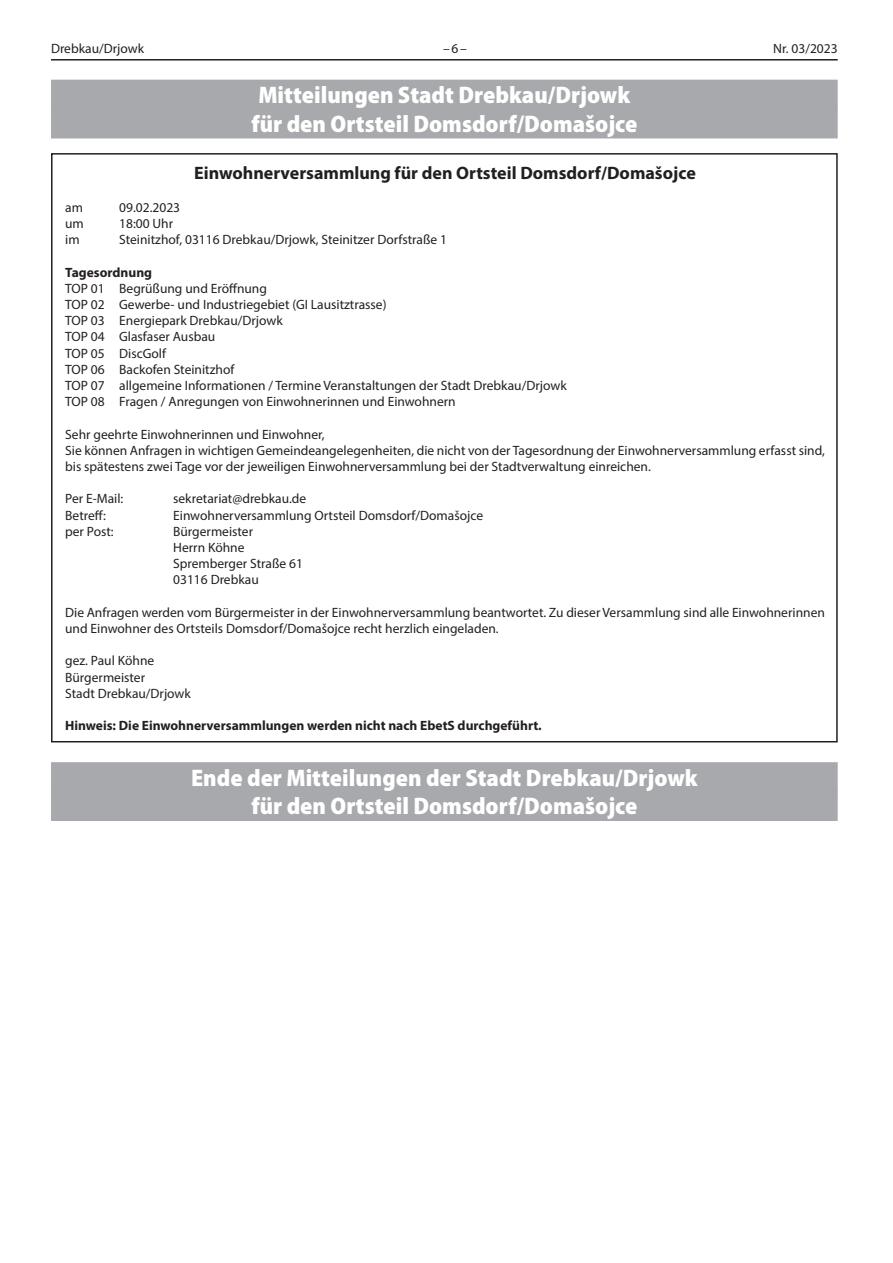
<style>
.page{position:relative;width:893px;height:1263px;background:#fff}
.page>*{position:absolute;margin:0;border:0;box-sizing:border-box;transform-origin:0 0}
.ÜS_amtlich{font:900 semi-condensed 24px "Myriad Pro";color:#fff}
.t1{font:700 18px "Myriad Pro";color:#231f20}
.t2{font:13.5px/16.2px "Myriad Pro";color:#231f20}
.t3{font:700 13.5px "Myriad Pro";color:#231f20}
</style>
<div class="page">
<hr style="left:51px;top:59px;width:787px;height:2px;background:#231f20">
<div style="left:51px;top:80px;width:787px;height:30px;background:#a8a9ad"></div>
<div style="left:51px;top:108px;width:787px;height:30px;background:#a8a9ad"></div>
<div style="left:51px;top:762px;width:787px;height:30px;background:#a8a9ad"></div>
<div style="left:51px;top:791px;width:787px;height:30px;background:#a8a9ad"></div>
<p class="t2" style="left:51px;top:40px;width:95px">Drebkau/Drjowk</p>
<p class="t2" style="left:443px;top:40px;width:25px">–6–</p>
<p class="t2" style="left:773px;top:40px;width:66px">Nr. 03/2023</p>
<p class="ÜS_amtlich" style="left:258px;top:81px;width:373px">Mitteilungen Stadt Drebkau/Drjowk</p>
<p class="ÜS_amtlich" style="left:251px;top:110px;width:387px">für den Ortsteil Domsdorf/Domašojce</p>
<p class="t1" style="left:194px;top:162px;width:503px">Einwohnerversammlung für den Ortsteil Domsdorf/Domašojce</p>
<p class="t2" style="left:65px;top:199px;width:19px">am</p>
<p class="t2" style="left:119px;top:199px;width:62px">09.02.2023</p>
<p class="t2" style="left:65px;top:215px;width:20px">um</p>
<p class="t2" style="left:119px;top:215px;width:56px">18:00 Uhr</p>
<p class="t2" style="left:65px;top:231px;width:16px">im</p>
<p class="t2" style="left:119px;top:231px;width:329px">Steinitzhof, 03116 Drebkau/Drjowk, Steinitzer Dorfstraße 1</p>
<p class="t3" style="left:65px;top:263px;width:88px">Tagesordnung</p>
<p class="t2" style="left:65px;top:280px;width:203px">TOP 01 Begrüßung und Eröffnung</p>
<p class="t2" style="left:65px;top:296px;width:323px">TOP 02 Gewerbe- und Industriegebiet (GI Lausitztrasse)</p>
<p class="t2" style="left:65px;top:312px;width:219px">TOP 03 Energiepark Drebkau/Drjowk</p>
<p class="t2" style="left:65px;top:328px;width:152px">TOP 04 Glasfaser Ausbau</p>
<p class="t2" style="left:65px;top:345px;width:102px">TOP 05 DiscGolf</p>
<p class="t2" style="left:65px;top:361px;width:171px">TOP 06 Backofen Steinitzhof</p>
<p class="t2" style="left:65px;top:377px;width:503px">TOP 07 allgemeine Informationen / Termine Veranstaltungen der Stadt Drebkau/Drjowk</p>
<p class="t2" style="left:65px;top:393px;width:392px">TOP 08 Fragen / Anregungen von Einwohnerinnen und Einwohnern</p>
<p class="t2" style="left:65px;top:426px;width:261px">Sehr geehrte Einwohnerinnen und Einwohner,</p>
<p class="t2" style="left:65px;top:442px;width:761px">Sie können Anfragen in wichtigen Gemeindeangelegenheiten, die nicht von der Tagesordnung der Einwohnerversammlung erfasst sind, bis spätestens zwei Tage vor der jeweiligen Einwohnerversammlung bei der Stadtverwaltung einreichen.</p>
<p class="t2" style="left:65px;top:490px;width:60px">Per E-Mail:</p>
<p class="t2" style="left:173px;top:490px;width:135px">sekretariat@drebkau.de</p>
<p class="t2" style="left:65px;top:507px;width:42px">Betreff:</p>
<p class="t2" style="left:173px;top:507px;width:311px">Einwohnerversammlung Ortsteil Domsdorf/Domašojce</p>
<p class="t2" style="left:65px;top:523px;width:50px">per Post:</p>
<p class="t2" style="left:173px;top:523px;width:81px">Bürgermeister</p>
<p class="t2" style="left:173px;top:539px;width:73px">Herrn Köhne</p>
<p class="t2" style="left:173px;top:555px;width:131px">Spremberger Straße 61</p>
<p class="t2" style="left:173px;top:571px;width:87px">03116 Drebkau</p>
<p class="t2" style="left:65px;top:604px;width:761px">Die Anfragen werden vom Bürgermeister in der Einwohnerversammlung beantwortet. Zu dieser Versammlung sind alle Einwohnerinnen und Einwohner des Ortsteils Domsdorf/Domašojce recht herzlich eingeladen.</p>
<p class="t2" style="left:65px;top:652px;width:91px">gez. Paul Köhne</p>
<p class="t2" style="left:65px;top:669px;width:81px">Bürgermeister</p>
<p class="t2" style="left:65px;top:685px;width:127px">Stadt Drebkau/Drjowk</p>
<p class="t3" style="left:65px;top:717px;width:478px">Hinweis: Die Einwohnerversammlungen werden nicht nach EbetS durchgeführt.</p>
<p class="ÜS_amtlich" style="left:191px;top:764px;width:508px">Ende der Mitteilungen der Stadt Drebkau/Drjowk</p>
<p class="ÜS_amtlich" style="left:251px;top:793px;width:387px">für den Ortsteil Domsdorf/Domašojce</p>
</div>
